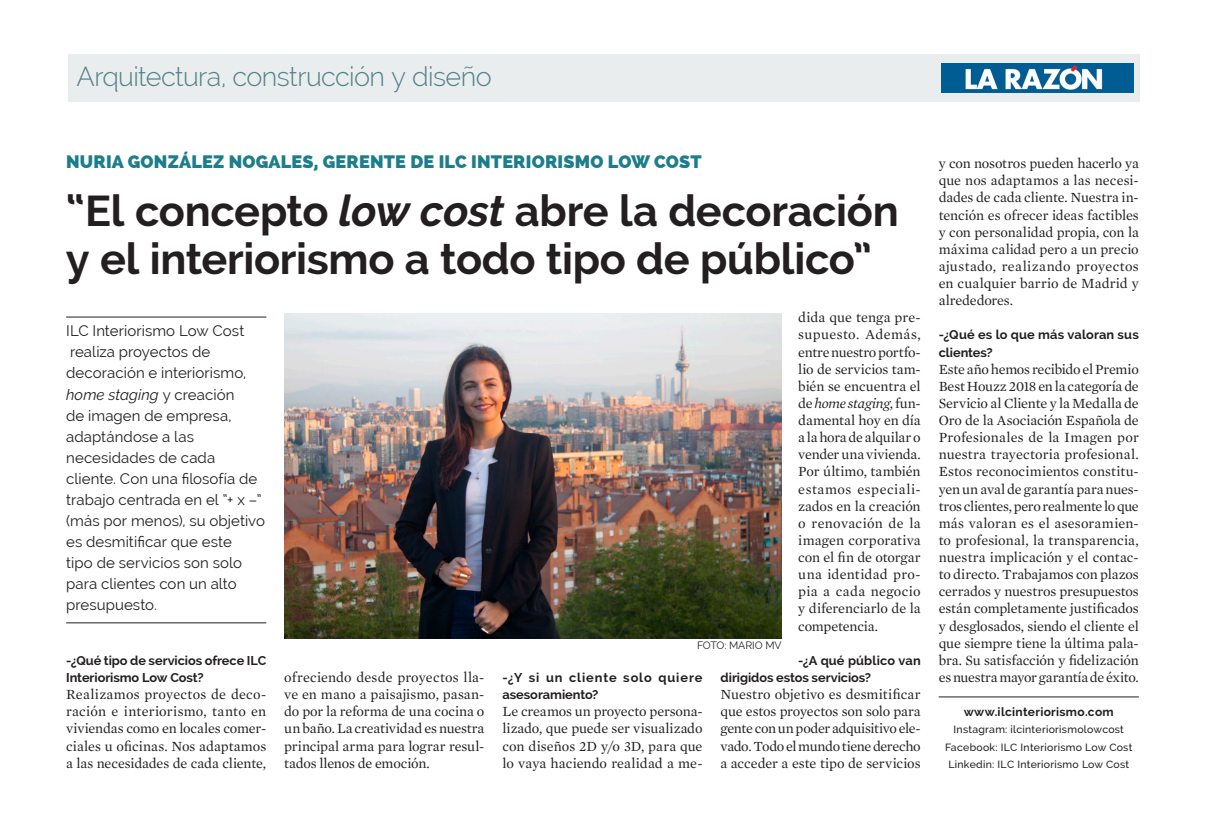
<style>
.page{position:relative;width:1208px;height:830px;background:#fff}
.page>*{position:absolute;margin:0;border:0;box-sizing:border-box;transform-origin:0 0}
.t1{font:700 43.2px/47.5px "Raleway";letter-spacing:-.005em;color:#231f20}
.t2{font:300 27px "Raleway";letter-spacing:-.025em;color:#51828b}
.t3{font:800 18px "Raleway";letter-spacing:.01em;color:#1c7d8b}
.t4{font:15px/21px "Raleway";letter-spacing:.005em;color:#231f20}
.t5{font:14.25px/17.1px "Mercury Text";letter-spacing:-.005em;color:#231f20;text-align:justify}
.t6{font:700 12.75px/17.1px "Raleway";color:#231f20}
.t7{font:700 12.75px/17.1px "Raleway";letter-spacing:.065em;color:#231f20}
.t8{font:700 12px "Raleway";letter-spacing:.025em;color:#231f20}
.t9{font:500 10.5px/17.1px "Raleway";letter-spacing:.025em;color:#231f20;text-align:center}
.t10{font:10.5px "Raleway";letter-spacing:-.005em;color:#231f20}
.s1{font-style:italic}
</style>
<div class="page">
<div style="left:68px;top:54px;width:1072px;height:48px;background:#eaedee"></div>
<img style="left:941px;top:63px;width:192px;height:30px">
<hr style="left:66px;top:316px;width:200px;height:1px;background:#231f20">
<hr style="left:66px;top:622px;width:200px;height:1px;background:#231f20">
<hr style="left:938px;top:696px;width:200px;height:1px;background:#231f20">
<img style="left:284px;top:313px;width:497px;height:324px">
<h2 class="t2" style="left:77px;top:61px;width:416px">Arquitectura, construcción y diseño</h2>
<p class="t3" style="left:66px;top:151px;width:637px">NURIA GONZÁLEZ NOGALES, GERENTE DE ILC INTERIORISMO LOW COST</p>
<h1 class="t1" style="left:66px;top:187px;width:834px">“El concepto <span class="s1">low cost</span> abre la decoración y el interiorismo a todo tipo de público”</h1>
<p class="t4" style="left:66px;top:320px;width:200px">ILC Interiorismo Low Cost realiza proyectos de decoración e interiorismo, <span class="s1">home staging</span> y creación<br>de imagen de empresa, adaptándose a las necesidades de cada cliente. Con una filosofía de trabajo centrada en el “+ x –” (más por menos), su objetivo es desmitificar que este<br>tipo de servicios son solo para clientes con un alto presupuesto.</p>
<p class="t6" style="left:66px;top:651px;width:202px">-¿Qué tipo de servicios ofrece ILC<br>Interiorismo Low Cost?</p>
<p class="t5" style="left:66px;top:685px;width:202px">Realizamos proyectos de deco&shy;ración e interiorismo, tanto en viviendas como en locales comer&shy;ciales u oficinas. Nos adaptamos a las necesidades de cada cliente,</p>
<p class="t5" style="left:798px;top:309px;width:124px">dida que tenga pre&shy;supuesto. Además, entre nuestro portfo&shy;lio de servicios tam&shy;bién se encuentra el de <span class="s1">home staging</span>, fun&shy;damental hoy en día a la hora de alquilar o vender una vivienda.<br>Por último, también estamos especiali&shy;zados en la creación o renovación de la imagen corporativa con el fin de otorgar una identidad pro&shy;pia a cada negocio y diferenciarlo de la competencia.</p>
<p class="t6" style="left:720px;top:651px;width:202px;text-indent:78px">-¿A qué público van dirigidos estos servicios?</p>
<p class="t5" style="left:720px;top:685px;width:202px">Nuestro objetivo es desmitificar que estos proyectos son solo para gente con un poder adquisitivo ele&shy;vado. Todo el mundo tiene derecho a acceder a este tipo de servicios</p>
<p class="t10" style="left:697px;top:638px;width:86px">FOTO: MARIO MV</p>
<p class="t5" style="left:284px;top:668px;width:202px">ofreciendo desde proyectos lla&shy;ve en mano a paisajismo, pasan&shy;do por la reforma de una cocina o un baño. La creatividad es nuestra principal arma para lograr resul&shy;tados llenos de emoción.</p>
<p class="t7" style="left:502px;top:668px;width:202px">-¿Y si un cliente solo quiere asesoramiento?</p>
<p class="t5" style="left:502px;top:702px;width:202px">Le creamos un proyecto persona&shy;lizado, que puede ser visualizado con diseños 2D y/o 3D, para que lo vaya haciendo realidad a me-</p>
<p class="t5" style="left:938px;top:155px;width:202px">y con nosotros pueden hacerlo ya que nos adaptamos a las necesi&shy;dades de cada cliente. Nuestra in&shy;tención es ofrecer ideas factibles y con personalidad propia, con la máxima calidad pero a un precio ajustado, realizando proyectos en cualquier barrio de Madrid y alrededores.</p>
<p class="t6" style="left:938px;top:326px;width:202px">-¿Qué es lo que más valoran sus clientes?</p>
<p class="t5" style="left:938px;top:360px;width:202px">Este año hemos recibido el Premio Best Houzz 2018 en la categoría de Servicio al Cliente y la Medalla de Oro de la Asociación Española de Profesionales de la Imagen por nuestra trayectoria profesional.<br>Estos reconocimientos constitu&shy;yen un aval de garantía para nues&shy;tros clientes, pero realmente lo que más valoran es el asesoramien&shy;to profesional, la transparencia, nuestra implicación y el contac&shy;to directo. Trabajamos con plazos cerrados y nuestros presupuestos están completamente justificados y desglosados, siendo el cliente el que siempre tiene la última pala&shy;bra. Su satisfacción y fidelización es nuestra mayor garantía de éxito.</p>
<p class="t8" style="left:963px;top:704px;width:151px">www.ilcinteriorismo.com</p>
<p class="t9" style="left:945px;top:720px;width:189px">Instagram: ilcinteriorismolowcost<br>Facebook: ILC Interiorismo Low Cost<br>Linkedin: ILC Interiorismo Low Cost</p>
</div>
